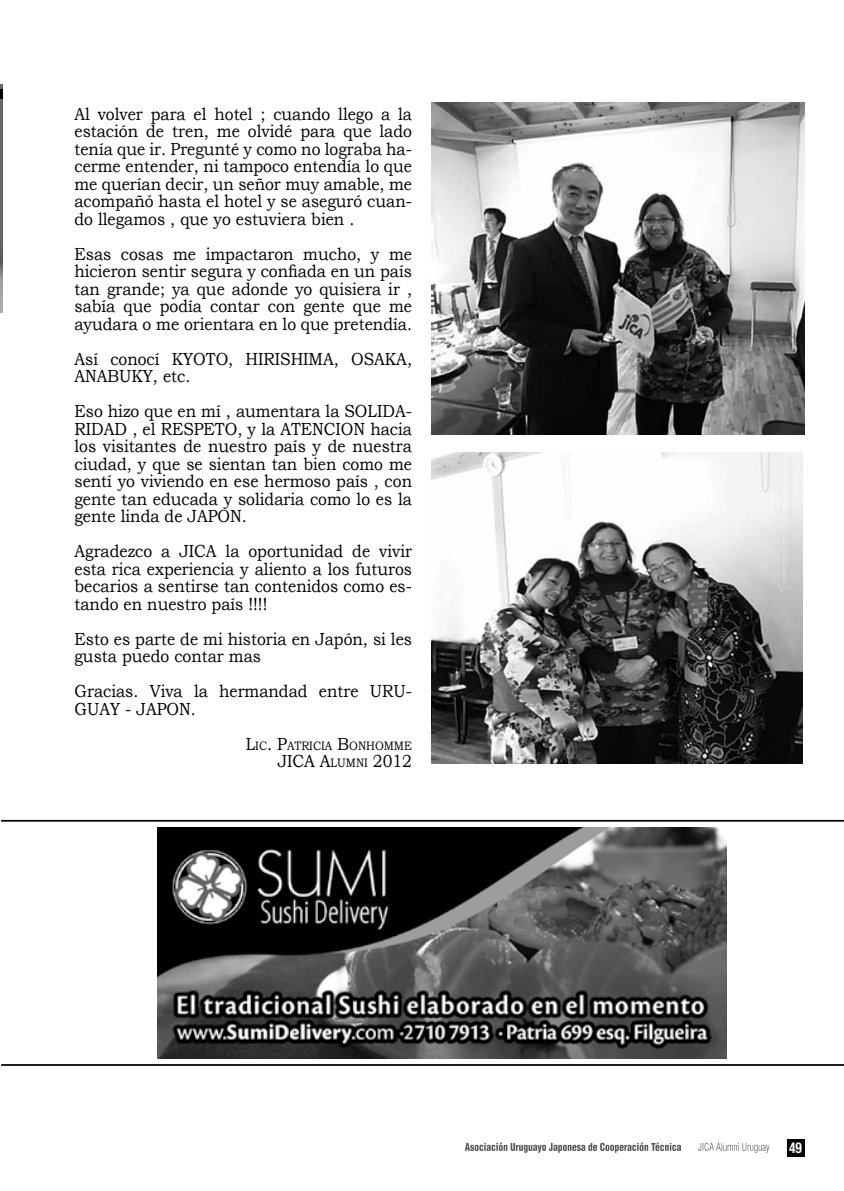
<style>
.page{position:relative;width:844px;height:1191px;background:#fff}
.page>*{position:absolute;margin:0;border:0;box-sizing:border-box;transform-origin:0 0}
.t1{font:17.5px/17.5px "Bookman Old Style";color:#000;text-align:justify;scale:.9 1}
.t2{font:17.5px "Bookman Old Style";color:#000;scale:.9 1}
.t3{font:700 condensed 14.88px "Helvetica Neue LT Std";color:#fff;scale:.9 1}
.t4{font:12.25px "Bookman Old Style";color:#000;scale:.9 1}
.s1{font-size:17.5px}
.s2{font-size:12.25px}
</style>
<div class="page">
<div style="left:786px;top:1138px;width:18px;height:18px;background:#000"></div>
<svg style="left:698px;top:1142px;width:71px;height:10px"></svg>
<svg style="left:465px;top:1142px;width:216px;height:10px"></svg>
<hr style="left:1px;top:820px;width:842px;height:1px;background:#000">
<hr style="left:1px;top:1064px;width:842px;height:1px;background:#000">
<img style="left:157px;top:827px;width:569px;height:231px">
<svg style="left:0;top:85px;width:2px;height:227px"></svg>
<svg style="left:0;top:89px;width:2px;height:10px"></svg>
<img style="left:432px;top:452px;width:370px;height:311px">
<img style="left:432px;top:102px;width:372px;height:333px">
<p class="t1" style="left:74px;top:105px;width:376px">Al volver para el hotel ; cuando llego a la estación de tren, me olvidé para que lado tenía que ir. Pregunté y como no lograba ha&shy;cerme entender, ni tampoco entendía lo que me querían decir, un señor muy amable, me acompañó hasta el hotel y se aseguró cuan&shy;do llegamos , que yo estuviera bien .</p>
<p class="t1" style="left:74px;top:245px;width:376px">Esas cosas me impactaron mucho, y me hicieron sentir segura y confiada en un país tan grande; ya que adonde yo quisiera ir , sabía que podía contar con gente que me ayudara o me orientara en lo que pretendía.</p>
<p class="t1" style="left:74px;top:350px;width:376px">Así conocí KYOTO, HIRISHIMA, OSAKA,<br>ANABUKY, etc.</p>
<p class="t1" style="left:74px;top:402px;width:376px">Eso hizo que en mí , aumentara la SOLIDA-RIDAD , el RESPETO, y la ATENCION hacia los visitantes de nuestro país y de nuestra ciudad, y que se sientan tan bien como me sentí yo viviendo en ese hermoso país , con gente tan educada y solidaria como lo es la gente linda de JAPON.</p>
<p class="t1" style="left:74px;top:542px;width:376px">Agradezco a JICA la oportunidad de vivir esta rica experiencia y aliento a los futuros becarios a sentirse tan contenidos como es&shy;tando en nuestro país !!!!</p>
<p class="t1" style="left:74px;top:630px;width:376px">Esto es parte de mi historia en Japón, si les gusta puedo contar mas</p>
<p class="t1" style="left:74px;top:682px;width:376px">Gracias. Viva la hermandad entre URU-<br>GUAY - JAPON.</p>
<p class="t4" style="left:246px;top:737px;width:186px"><span class="s1">L</span>IC<span class="s1">. P</span>ATRICIA <span class="s1">B</span>ONHOMME</p>
<p class="t2" style="left:277px;top:750px;width:22px">JICA</p>
<p class="t2" style="left:320px;top:750px;width:104px">A<span class="s2">LUMNI</span> 2012</p>
<p class="t3" style="left:789px;top:1138px;width:16px">49</p>
</div>
